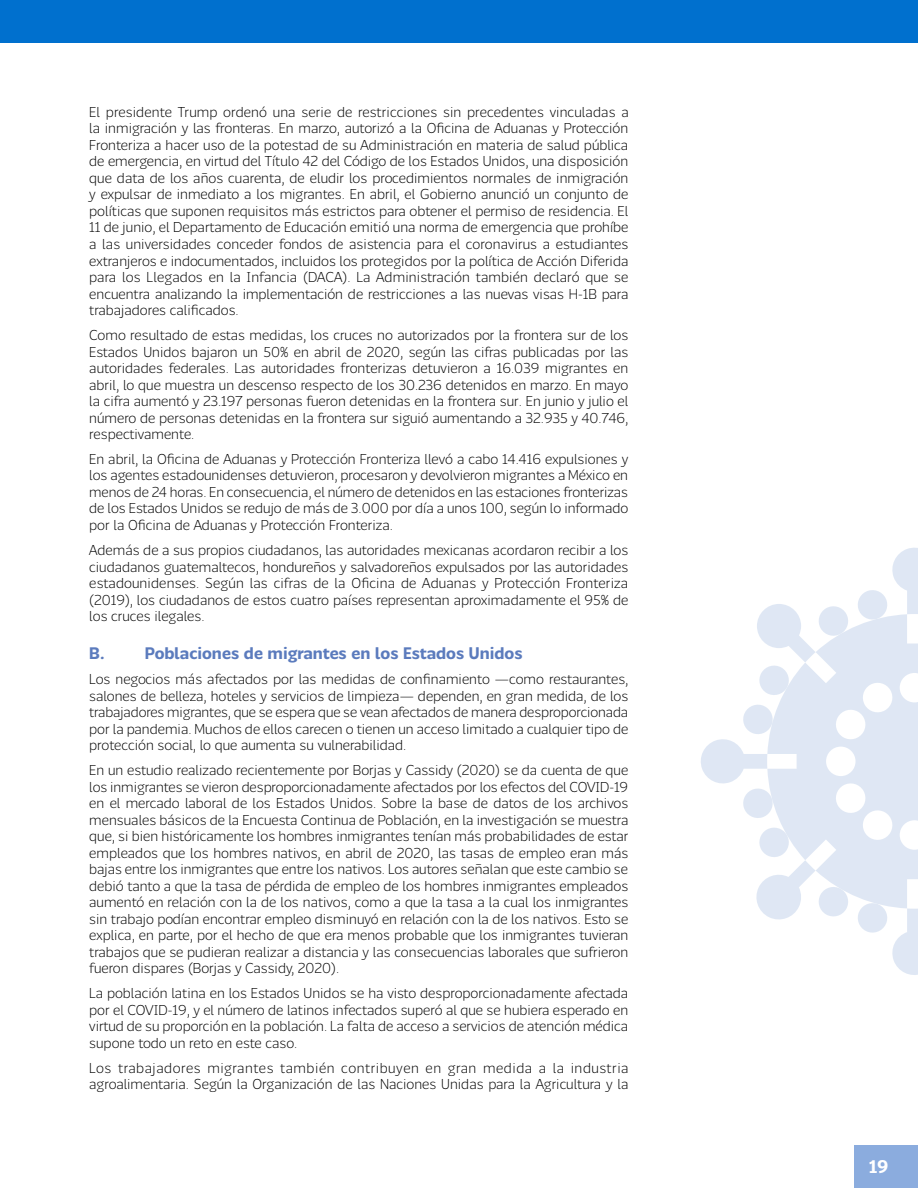
<style>
.page{position:relative;width:918px;height:1188px;background:#fff}
.page>*{position:absolute;margin:0;border:0;box-sizing:border-box;transform-origin:0 0}
.t1{font:700 18px "Chilena";color:#fff}
.t2{font:700 16.5px "Chilena";color:#5b7bbd}
.t3{font:300 14.25px/16.5px "Chilena";color:#000;text-align:justify}
</style>
<div class="page">
<div style="left:854px;top:1145px;width:64px;height:43px;background:#8bacde"></div>
<svg style="left:774px;top:621px;width:144px;height:281px;fill:#dfe7f4"></svg>
<svg style="left:858px;top:547px;width:60px;height:74px"></svg>
<svg style="left:757px;top:604px;width:93px;height:93px"></svg>
<svg style="left:701px;top:705px;width:73px;height:113px"></svg>
<svg style="left:756px;top:826px;width:94px;height:94px"></svg>
<svg style="left:858px;top:902px;width:60px;height:73px"></svg>
<div style="left:0;top:0;width:918px;height:43px;background:#0070ce"></div>
<p class="t3" style="left:89px;top:103px;width:541px">El presidente Trump ordenó una serie de restricciones sin precedentes vinculadas a la inmigración y las fronteras. En marzo, autorizó a la Oficina de Aduanas y Protección Fronteriza a hacer uso de la potestad de su Administración en materia de salud pública de emergencia, en virtud del Título 42 del Código de los Estados Unidos, una disposición que data de los años cuarenta, de eludir los procedimientos normales de inmigración y expulsar de inmediato a los migrantes. En abril, el Gobierno anunció un conjunto de políticas que suponen requisitos más estrictos para obtener el permiso de residencia. El 11 de junio, el Departamento de Educación emitió una norma de emergencia que prohíbe a las universidades conceder fondos de asistencia para el coronavirus a estudiantes extranjeros e indocumentados, incluidos los protegidos por la política de Acción Diferida para los Llegados en la Infancia (DACA). La Administración también declaró que se encuentra analizando la implementación de restricciones a las nuevas visas H-1B para trabajadores calificados.</p>
<p class="t3" style="left:89px;top:326px;width:541px">Como resultado de estas medidas, los cruces no autorizados por la frontera sur de los Estados Unidos bajaron un 50% en abril de 2020, según las cifras publicadas por las autoridades federales. Las autoridades fronterizas detuvieron a 16.039 migrantes en abril, lo que muestra un descenso respecto de los 30.236 detenidos en marzo. En mayo la cifra aumentó y 23.197 personas fueron detenidas en la frontera sur. En junio y julio el número de personas detenidas en la frontera sur siguió aumentando a 32.935 y 40.746, respectivamente.</p>
<p class="t3" style="left:89px;top:450px;width:541px">En abril, la Oficina de Aduanas y Protección Fronteriza llevó a cabo 14.416 expulsiones y los agentes estadounidenses detuvieron, procesaron y devolvieron migrantes a México en menos de 24 horas. En consecuencia, el número de detenidos en las estaciones fronterizas de los Estados Unidos se redujo de más de 3.000 por día a unos 100, según lo informado por la Oficina de Aduanas y Protección Fronteriza.</p>
<p class="t3" style="left:89px;top:541px;width:541px">Además de a sus propios ciudadanos, las autoridades mexicanas acordaron recibir a los ciudadanos guatemaltecos, hondureños y salvadoreños expulsados por las autoridades estadounidenses. Según las cifras de la Oficina de Aduanas y Protección Fronteriza (2019), los ciudadanos de estos cuatro países representan aproximadamente el 95% de los cruces ilegales.</p>
<p class="t2" style="left:89px;top:641px;width:17px">B.</p>
<p class="t2" style="left:145px;top:641px;width:379px">Poblaciones de migrantes en los Estados Unidos</p>
<p class="t3" style="left:89px;top:670px;width:541px">Los negocios más afectados por las medidas de confinamiento —como restaurantes, salones de belleza, hoteles y servicios de limpieza— dependen, en gran medida, de los trabajadores migrantes, que se espera que se vean afectados de manera desproporcionada por la pandemia. Muchos de ellos carecen o tienen un acceso limitado a cualquier tipo de protección social, lo que aumenta su vulnerabilidad.</p>
<p class="t3" style="left:89px;top:761px;width:541px">En un estudio realizado recientemente por Borjas y Cassidy (2020) se da cuenta de que los inmigrantes se vieron desproporcionadamente afectados por los efectos del COVID-19 en el mercado laboral de los Estados Unidos. Sobre la base de datos de los archivos mensuales básicos de la Encuesta Continua de Población, en la investigación se muestra que, si bien históricamente los hombres inmigrantes tenían más probabilidades de estar empleados que los hombres nativos, en abril de 2020, las tasas de empleo eran más bajas entre los inmigrantes que entre los nativos. Los autores señalan que este cambio se debió tanto a que la tasa de pérdida de empleo de los hombres inmigrantes empleados aumentó en relación con la de los nativos, como a que la tasa a la cual los inmigrantes sin trabajo podían encontrar empleo disminuyó en relación con la de los nativos. Esto se explica, en parte, por el hecho de que era menos probable que los inmigrantes tuvieran trabajos que se pudieran realizar a distancia y las consecuencias laborales que sufrieron fueron dispares (Borjas y Cassidy, 2020).</p>
<p class="t3" style="left:89px;top:984px;width:541px">La población latina en los Estados Unidos se ha visto desproporcionadamente afectada por el COVID-19, y el número de latinos infectados superó al que se hubiera esperado en virtud de su proporción en la población. La falta de acceso a servicios de atención médica supone todo un reto en este caso.</p>
<p class="t3" style="left:89px;top:1058px;width:541px">Los trabajadores migrantes también contribuyen en gran medida a la industria agroalimentaria. Según la Organización de las Naciones Unidas para la Agricultura y la</p>
<p class="t1" style="left:869px;top:1154px;width:21px">19</p>
</div>
